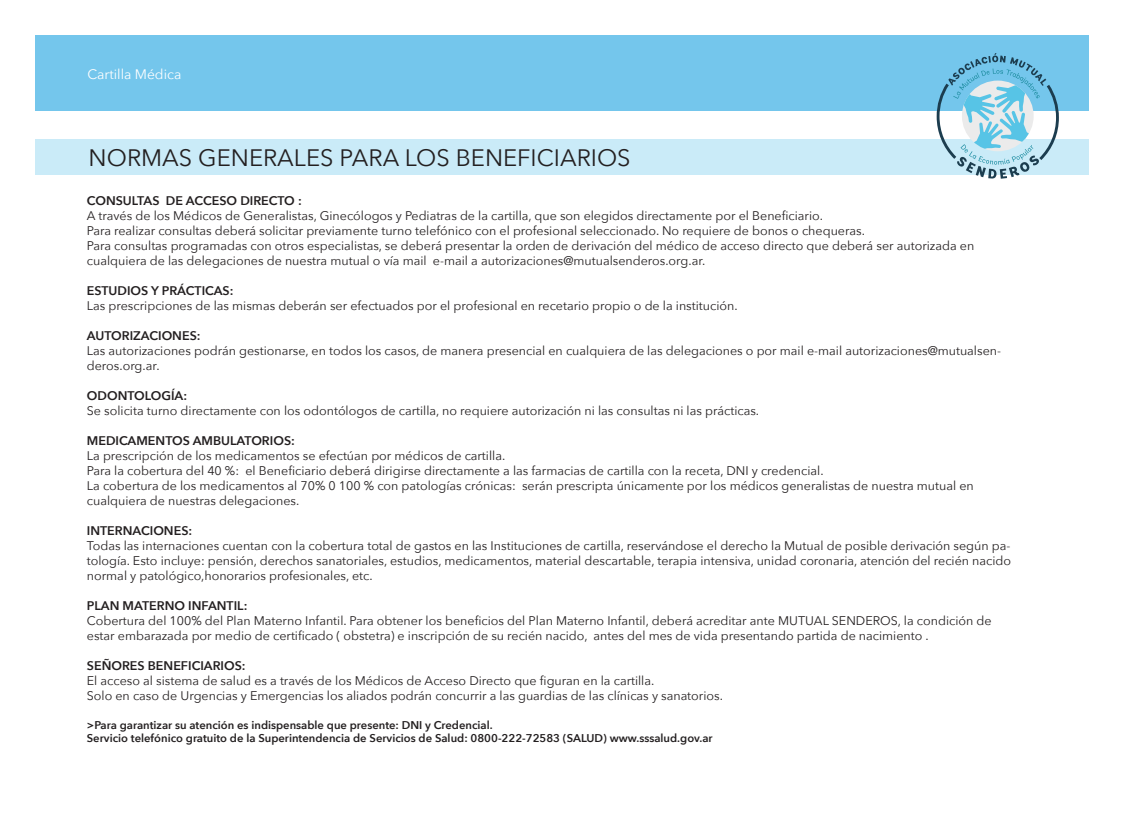
<style>
.page{position:relative;width:1124px;height:815px;background:#fff}
.page>*{position:absolute;margin:0;border:0;box-sizing:border-box;transform-origin:0 0}
.t1{font:23.75px "Avenir Next";color:#231f20}
.t2{font:13.75px "Avenir Next";color:#fff}
.t3{font:12.5px/15px "Avenir Next";color:#231f20}
.t4{font:600 12.5px "Avenir Next";color:#231f20}
.t5{font:600 11.25px/13.5px "Avenir Next";color:#231f20}
</style>
<div class="page">
<div style="left:35px;top:139px;width:1053px;height:36px;background:#caebf8"></div>
<div style="left:35px;top:35px;width:1053px;height:76px;background:#74c6ec"></div>
<svg style="left:936px;top:53px;width:122px;height:126px"></svg>
<p class="t2" style="left:88px;top:62px;width:95px">Cartilla Médica</p>
<h1 class="t1" style="left:89px;top:138px;width:543px">NORMAS GENERALES PARA LOS BENEFICIARIOS</h1>
<p class="t4" style="left:87px;top:190px;width:216px">CONSULTAS DE ACCESO DIRECTO :</p>
<p class="t3" style="left:87px;top:208px;width:888px">A través de los Médicos de Generalistas, Ginecólogos y Pediatras de la cartilla, que son elegidos directamente por el Beneficiario.<br>Para realizar consultas deberá solicitar previamente turno telefónico con el profesional seleccionado. No requiere de bonos o chequeras.<br>Para consultas programadas con otros especialistas, se deberá presentar la orden de derivación del médico de acceso directo que deberá ser autorizada en cualquiera de las delegaciones de nuestra mutual o vía mail e-mail a autorizaciones@mutualsenderos.org.ar.</p>
<p class="t4" style="left:87px;top:280px;width:148px">ESTUDIOS Y PRÁCTICAS:</p>
<p class="t3" style="left:87px;top:298px;width:652px">Las prescripciones de las mismas deberán ser efectuados por el profesional en recetario propio o de la institución.</p>
<p class="t4" style="left:87px;top:325px;width:115px">AUTORIZACIONES:</p>
<p class="t3" style="left:87px;top:343px;width:915px">Las autorizaciones podrán gestionarse, en todos los casos, de manera presencial en cualquiera de las delegaciones o por mail e-mail autorizaciones@mutualsen&shy;deros.org.ar.</p>
<p class="t4" style="left:87px;top:385px;width:102px">ODONTOLOGÍA:</p>
<p class="t3" style="left:87px;top:403px;width:673px">Se solicita turno directamente con los odontólogos de cartilla, no requiere autorización ni las consultas ni las prácticas.</p>
<p class="t4" style="left:87px;top:430px;width:209px">MEDICAMENTOS AMBULATORIOS:</p>
<p class="t3" style="left:87px;top:448px;width:888px">La prescripción de los medicamentos se efectúan por médicos de cartilla.<br>Para la cobertura del 40 %: el Beneficiario deberá dirigirse directamente a las farmacias de cartilla con la receta, DNI y credencial.<br>La cobertura de los medicamentos al 70% 0 100 % con patologías crónicas: serán prescripta únicamente por los médicos generalistas de nuestra mutual en cualquiera de nuestras delegaciones.</p>
<p class="t4" style="left:87px;top:520px;width:107px">INTERNACIONES:</p>
<p class="t3" style="left:87px;top:538px;width:925px;text-align:justify">Todas las internaciones cuentan con la cobertura total de gastos en las Instituciones de cartilla, reservándose el derecho la Mutual de posible derivación según pa&shy;tología. Esto incluye: pensión, derechos sanatoriales, estudios, medicamentos, material descartable, terapia intensiva, unidad coronaria, atención del recién nacido normal y patológico,honorarios profesionales, etc.</p>
<p class="t4" style="left:87px;top:595px;width:162px">PLAN MATERNO INFANTIL:</p>
<p class="t3" style="left:87px;top:613px;width:906px">Cobertura del 100% del Plan Materno Infantil. Para obtener los beneficios del Plan Materno Infantil, deberá acreditar ante MUTUAL SENDEROS, la condición de estar embarazada por medio de certificado ( obstetra) e inscripción de su recién nacido, antes del mes de vida presentando partida de nacimiento .</p>
<p class="t4" style="left:87px;top:655px;width:160px">SEÑORES BENEFICIARIOS:</p>
<p class="t3" style="left:87px;top:673px;width:637px">El acceso al sistema de salud es a través de los Médicos de Acceso Directo que figuran en la cartilla.<br>Solo en caso de Urgencias y Emergencias los aliados podrán concurrir a las guardias de las clínicas y sanatorios.</p>
<p class="t5" style="left:87px;top:718px;width:627px">&gt;Para garantizar su atención es indispensable que presente: DNI y Credencial.<br>Servicio telefónico gratuito de la Superintendencia de Servicios de Salud: 0800-222-72583 (SALUD) www.sssalud.gov.ar</p>
</div>
